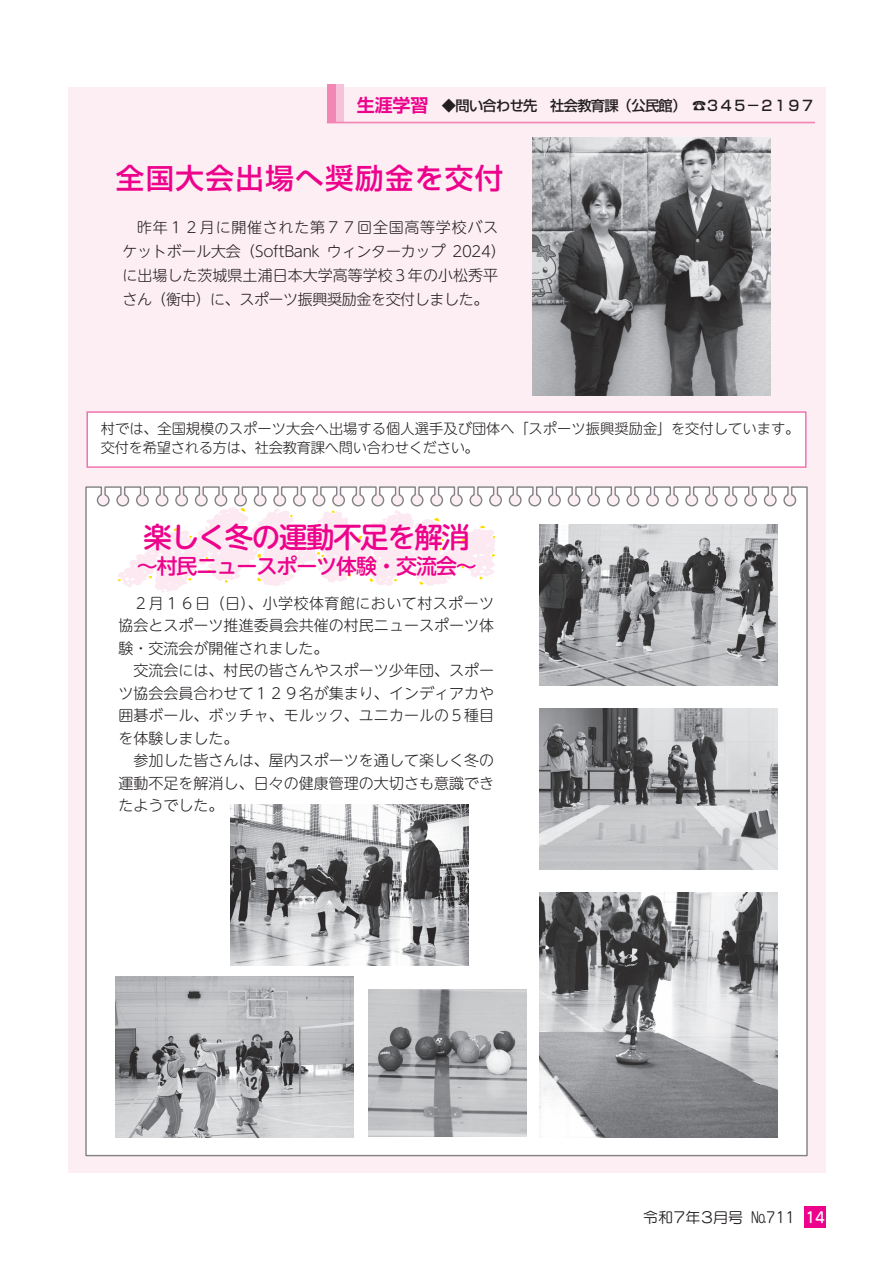
<style>
.page{position:relative;width:893px;height:1263px;background:#fff}
.page>*{position:absolute;margin:0;border:0;box-sizing:border-box;transform-origin:0 0}
.t1{font:28.5px "Shin Go Pr 6 Medium 90 pv RKSJ H";letter-spacing:.05em;color:#ed028c}
.t2{font:28.5px "UD Shin M Go Pr 6 Medium 90 pv RKSJ H";letter-spacing:-.05em;color:#ed028c}
.t3{font:21px "UD Shin M Go Pr 6 Medium 90 pv RKSJ H";letter-spacing:-.05em;color:#ed028c}
.t4{font:15px/22.5px "UD Shin M Go Pr 6 Light 90 pv RKSJ H";color:#231f20}
.t5{font:15px "Seurat Pro M 90 pv RKSJ H";letter-spacing:-.04em;color:#231f20}
.t6{font:14.25px/19.5px "UD Shin M Go Pr 6 Light 90 pv RKSJ H";letter-spacing:.005em;color:#231f20}
.t7{font:14.25px "Shin Go Pr 6 Medium 90 pv RKSJ H";letter-spacing:-.05em;color:#231f20}
.s1{font-family:"Shin Go Pr 6 De Bold 90 pv RKSJ H";font-size:18px;color:#ed028c}
.s2{font-family:"Seurat Pro DB 90 pv RKSJ H";color:#fff}
</style>
<div class="page">
<div style="left:805px;top:1206px;width:21px;height:21px;background:#ed028c"></div>
<div style="left:68px;top:87px;width:757px;height:1085px;background:#fdeef4"></div>
<div style="left:335px;top:84px;width:9px;height:39px;background:#f7c1d9"></div>
<div style="left:327px;top:84px;width:8px;height:39px;background:#f287b6"></div>
<hr style="left:327px;top:122px;width:488px;height:1px;background:#f287b6">
<div style="left:85px;top:486px;width:723px;height:671px;background:#fff"></div>
<svg style="left:117px;top:507px;width:379px;height:86px"></svg>
<div style="left:87px;top:412px;width:719px;height:55px;background:#fff"></div>
<div style="left:86px;top:411px;width:720px;height:57px;border:1px solid #f171ab"></div>
<img style="left:532px;top:138px;width:239px;height:258px">
<img style="left:539px;top:524px;width:239px;height:161px">
<img style="left:539px;top:708px;width:239px;height:161px">
<img style="left:539px;top:893px;width:239px;height:244px">
<img style="left:230px;top:805px;width:238px;height:160px">
<img style="left:368px;top:990px;width:159px;height:146px">
<img style="left:115px;top:976px;width:238px;height:161px">
<p class="t7" style="left:357px;top:100px;width:459px"><span class="s1">生涯学習</span>　◆問い合わせ先　社会教育課（公民館）　☎３４５－２１９７</p>
<h1 class="t1" style="left:116px;top:168px;width:389px">全国大会出場へ奨励金を交付</h1>
<p class="t4" style="left:122px;top:217px;width:385px;line-height:24px">　昨年１２月に開催された第７７回全国高等学校バスケットボール大会（SoftBank ウィンターカップ 2024）に出場した茨城県土浦日本大学高等学校３年の小松秀平さん（衡中）に、スポーツ振興奨励金を交付しました。</p>
<p class="t6" style="left:101px;top:421px;width:700px">村では、全国規模のスポーツ大会へ出場する個人選手及び団体へ「スポーツ振興奨励金」を交付しています。交付を希望される方は、社会教育課へ問い合わせください。</p>
<h1 class="t2" style="left:144px;top:527px;width:328px">楽しく冬の運動不足を解消</h1>
<h2 class="t3" style="left:137px;top:559px;width:342px">～村民ニュースポーツ体験・交流会～</h2>
<p class="t4" style="left:118px;top:594px;width:377px">　２月１６日（日）、小学校体育館において村スポーツ協会とスポーツ推進委員会共催の村民ニュースポーツ体験・交流会が開催されました。<br>　交流会には、村民の皆さんやスポーツ少年団、スポーツ協会会員合わせて１２９名が集まり、インディアカや囲碁ボール、ボッチャ、モルック、ユニカールの５種目を体験しました。<br>　参加した皆さんは、屋内スポーツを通して楽しく冬の運動不足を解消し、日々の健康管理の大切さも意識できたようでした。</p>
<p class="t5" style="left:643px;top:1211px;width:183px">令和７年３月号 №711 <span class="s2">14</span></p>
</div>
